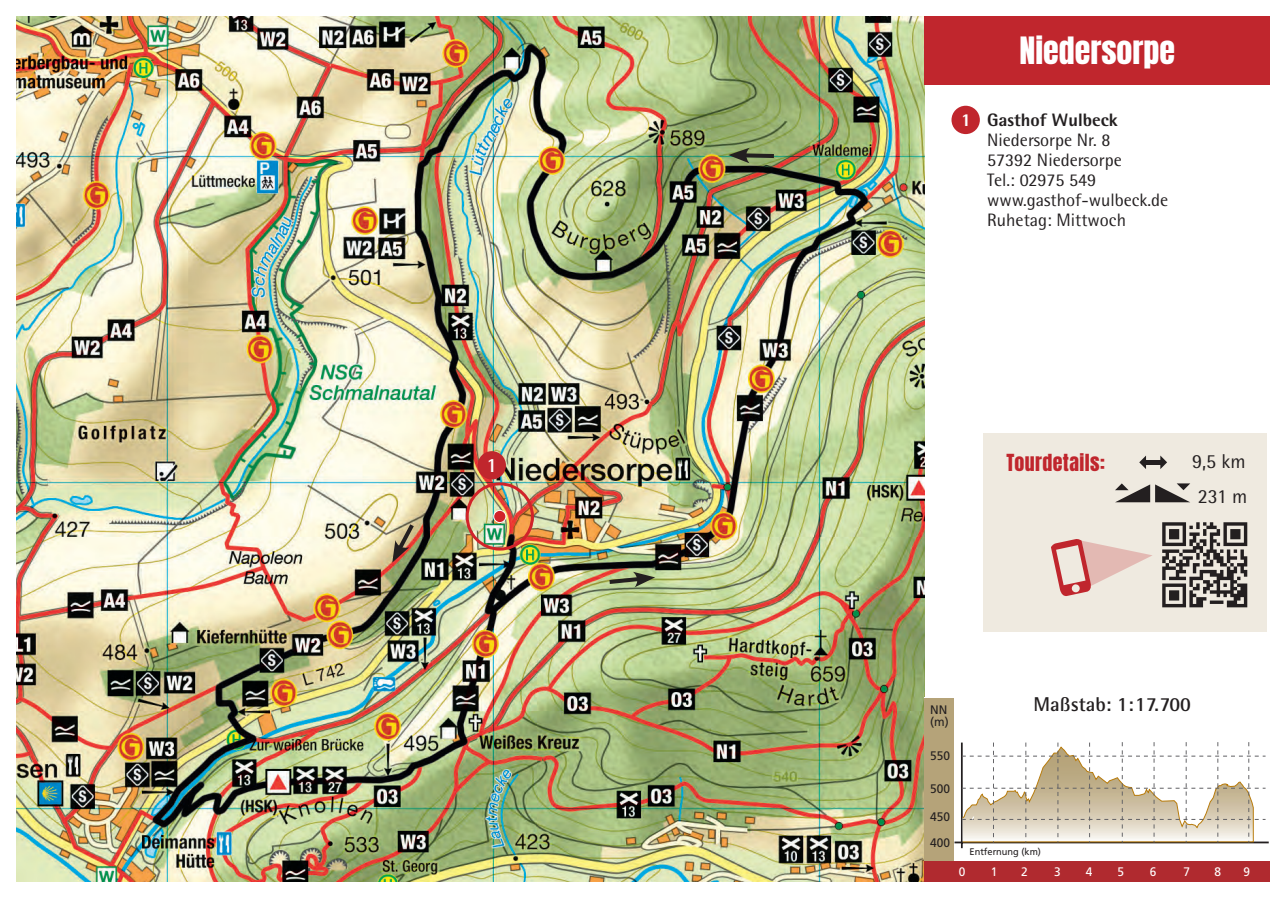
<style>
.page{position:relative;width:1287px;height:907px;background:#fff}
.page>*{position:absolute;margin:0;border:0;box-sizing:border-box;transform-origin:0 0}
.t1{font:32px "Anton";color:#fff}
.t2{font:700 20px "Rotis Semi Sans Std";color:#231f20}
.t3{font:20px "Anton";letter-spacing:.02em;color:#c0262d}
.t4{font:20px "Rotis Semi Sans Std";color:#231f20}
.t5{font:700 20px "Rotis Semi Sans Std";color:#fff}
.t6{font:18px/20px "Rotis Semi Sans Std";color:#231f20}
.t7{font:12.4px/11.8px "Frutiger";color:#231f20;scale:.96 1}
.t8{font:12.4px "Frutiger";color:#fff;scale:.96 1}
.t9{font:9.6px "Frutiger";color:#231f20;scale:.96 1}
.s1{font-weight:800;color:#fff}
.s2{font-weight:800}
</style>
<div class="page">
<img style="left:17px;top:17px;width:907px;height:864px">
<div style="left:924px;top:17px;width:346px;height:68px;background:#c0262d"></div>
<div style="left:477px;top:451px;width:29px;height:28px;background:#c0262d;border-radius:50%"></div>
<div style="left:924px;top:698px;width:30px;height:183px;background:#b5a379"></div>
<hr style="left:954px;top:841px;width:314px;height:2px;background:#231f20">
<hr style="left:960px;top:742px;width:2px;height:106px;background:#231f20">
<div style="left:924px;top:861px;width:346px;height:20px;background:#b02a2f"></div>
<svg style="left:961px;top:742px;width:304px;height:100px"></svg>
<div style="left:951px;top:106px;width:28px;height:28px;background:#c0262d;border-radius:50%"></div>
<div style="left:982px;top:433px;width:284px;height:199px;background:#efeae0"></div>
<svg style="left:1162px;top:522px;width:85px;height:85px"></svg>
<svg style="left:1051px;top:539px;width:101px;height:57px"></svg>
<hr style="left:1142px;top:460px;width:20px;height:4px;background:#231f20">
<svg style="left:1139px;top:455px;width:7px;height:14px"></svg>
<svg style="left:1160px;top:455px;width:7px;height:14px"></svg>
<svg style="left:1115px;top:483px;width:75px;height:19px"></svg>
<div style="left:493px;top:510px;width:13px;height:12px;background:#d1232a;border-radius:50%"></div>
<div style="left:493px;top:510px;width:13px;height:13px;border:1px solid #fff;border-radius:50%"></div>
<div style="left:465px;top:482px;width:69px;height:68px;border:3px solid #d1232a;border-radius:50%"></div>
<svg style="left:392px;top:520px;width:25px;height:42px"></svg>
<svg style="left:728px;top:148px;width:50px;height:15px"></svg>
<svg style="left:605px;top:571px;width:50px;height:16px"></svg>
<p class="t5" style="left:486px;top:452px;width:12px">1</p>
<p class="t1" style="left:1019px;top:35px;width:157px">Niedersorpe</p>
<p class="t6" style="left:987px;top:109px;width:183px;text-indent:-26px"><span class="s1">1</span> <span class="s2">Gasthof Wulbeck<br></span>Niedersorpe Nr. 8<br>57392 Niedersorpe<br>Tel.: 02975 549 www.gasthof-wulbeck.de<br>Ruhetag: Mittwoch</p>
<p class="t3" style="left:1006px;top:452px;width:100px">Tourdetails:</p>
<p class="t4" style="left:1192px;top:449px;width:55px">9,5 km</p>
<p class="t4" style="left:1197px;top:484px;width:51px">231 m</p>
<p class="t7" style="left:930px;top:703px;width:21px">NN (m)</p>
<p class="t7" style="left:930px;top:749px;width:22px">550</p>
<p class="t7" style="left:930px;top:782px;width:22px">500</p>
<p class="t7" style="left:930px;top:803px;width:22px;line-height:25.8px">450<br>400</p>
<p class="t2" style="left:1033px;top:692px;width:159px">Maßstab: 1:17.700</p>
<p class="t9" style="left:969px;top:846px;width:76px">Entfernung (km)</p>
<p class="t8" style="left:990px;top:864px;width:8px">1</p>
<p class="t8" style="left:1054px;top:864px;width:8px">3</p>
<p class="t8" style="left:1117px;top:864px;width:8px">5</p>
<p class="t8" style="left:1183px;top:864px;width:8px">7</p>
<p class="t8" style="left:958px;top:864px;width:8px">0</p>
<p class="t8" style="left:1021px;top:864px;width:8px">2</p>
<p class="t8" style="left:1085px;top:864px;width:8px">4</p>
<p class="t8" style="left:1149px;top:864px;width:8px">6</p>
<p class="t8" style="left:1214px;top:864px;width:8px">8</p>
<p class="t8" style="left:1243px;top:864px;width:8px">9</p>
</div>
